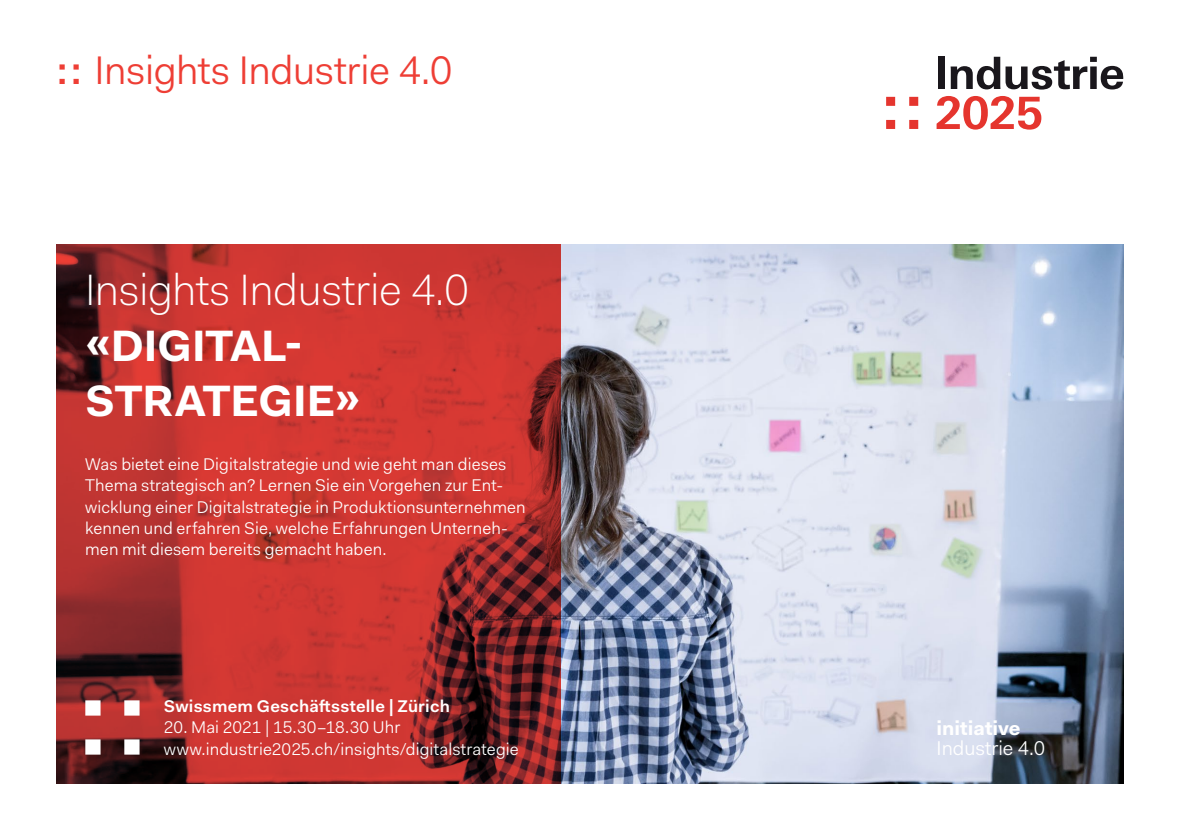
<style>
.page{position:relative;width:1180px;height:840px;background:#fff}
.page>*{position:absolute;margin:0;border:0;box-sizing:border-box;transform-origin:0 0}
.Lauftext{font:300 44px "Fakt Pro";letter-spacing:-.01em;color:#fff}
.Lauftext-2{font:700 44px "Fakt Pro";color:#fff}
.Zwischentitel{font:40px "Fakt Pro Blond";letter-spacing:-.01em;color:#ee3e35}
.t1{font:20px "Fakt Pro Blond";color:#fff}
.t2{font:700 20px "Fakt Pro";color:#fff}
.Lauftext-3{font:17px/21.2px "Fakt Pro Blond";letter-spacing:.01em;color:#fff}
.Lauftext-4{font:600 17px "Fakt Pro";letter-spacing:.015em;color:#fff}
.s1{font-family:"Fakt Pro";font-weight:500}
.s2{font-weight:700}
</style>
<div class="page">
<img style="left:561px;top:244px;width:562px;height:538px">
<div style="left:937px;top:57px;width:7px;height:32px;background:#1a171c"></div>
<svg style="left:950px;top:57px;width:173px;height:32px"></svg>
<svg style="left:936px;top:96px;width:105px;height:33px"></svg>
<svg style="left:886px;top:97px;width:32px;height:32px"></svg>
<svg style="left:57px;top:244px;width:504px;height:538px;background:#b4312e"></svg>
<svg style="left:85px;top:700px;width:54px;height:54px"></svg>
<p class="Zwischentitel" style="left:57px;top:44px;width:397px"><span class="s1">::</span> Insights Industrie 4.0</p>
<p class="Lauftext" style="left:85px;top:261px;width:385px">Insights Industrie 4.0</p>
<p class="Lauftext-2" style="left:85px;top:316px;width:219px">«DIGITAL-</p>
<p class="Lauftext-2" style="left:85px;top:371px;width:277px">STRATEGIE»</p>
<p class="Lauftext-3" style="left:85px;top:453px;width:442px">Was bietet eine Digitalstrategie und wie geht man dieses Thema strategisch an? Lernen Sie ein Vorgehen zur Ent&shy;wicklung einer Digitalstrategie in Produktionsunternehmen kennen und erfahren Sie, welche Erfahrungen Unterneh&shy;men mit diesem bereits gemacht haben.</p>
<p class="Lauftext-4" style="left:164px;top:694px;width:287px">Swissmem Geschäftsstelle <span class="s2">|</span> Zürich</p>
<p class="Lauftext-3" style="left:164px;top:716px;width:356px">20. Mai 2021 | 15.30–18.30 Uhr www.industrie2025.ch/insights/digitalstrategie</p>
<p class="t2" style="left:936px;top:714px;width:85px">initiative</p>
<p class="t1" style="left:936px;top:734px;width:110px">Industrie 4.0</p>
</div>
